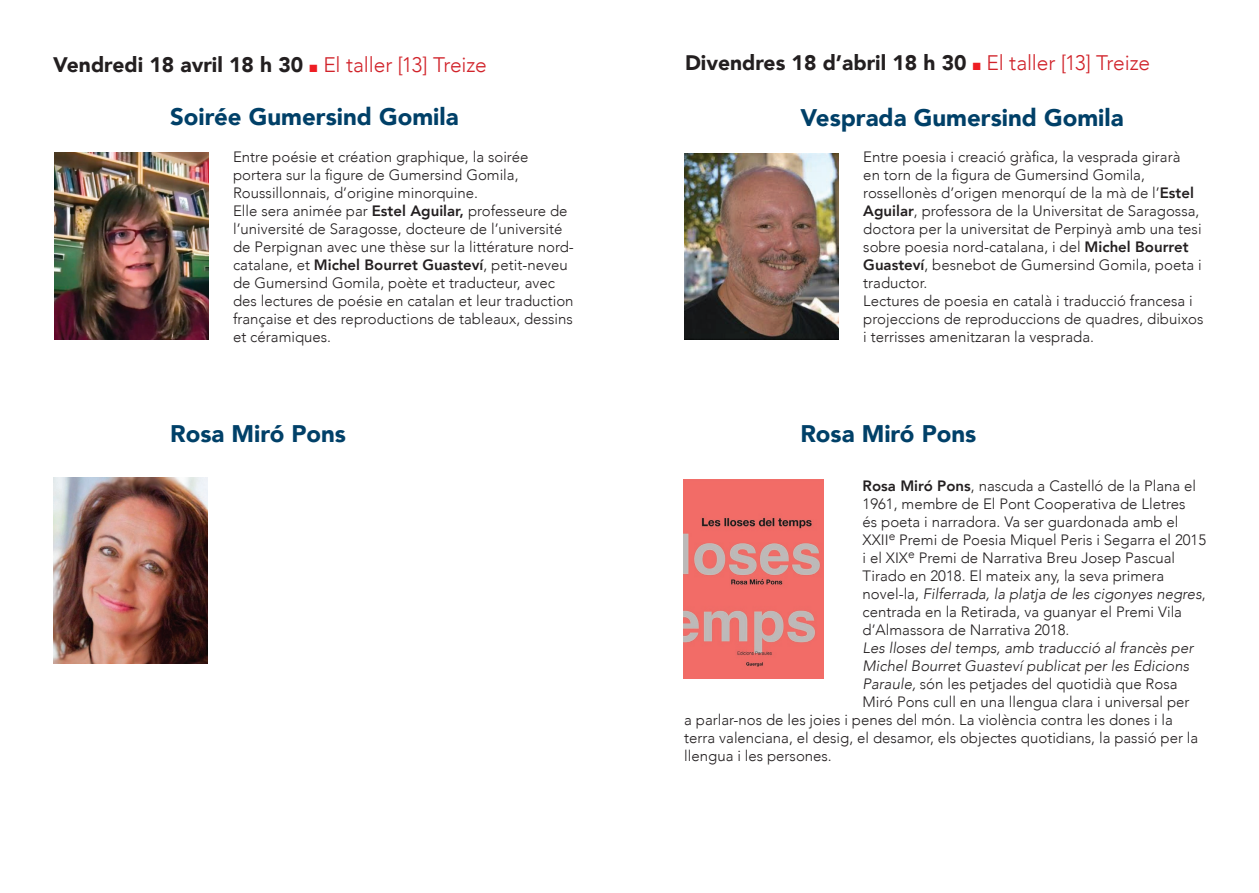
<style>
.page{position:relative;width:1259px;height:893px;background:#fff}
.page>*{position:absolute;margin:0;border:0;box-sizing:border-box;transform-origin:0 0}
.t1{font:900 24px "Avenir";color:#004068}
.t2{font:900 21px "Avenir";color:#231f20}
.t3{font:300 15px/18px "Avenir";color:#231f20}
.t4{font:italic 300 15px "Avenir";color:#231f20}
.s1{color:#ee1d23}
.s2{font-weight:300;color:#d1232a}
.s3{font-weight:800}
.s4{font-style:italic}
</style>
<div class="page">
<img style="left:54px;top:153px;width:154px;height:187px">
<img style="left:53px;top:478px;width:155px;height:186px">
<img style="left:684px;top:153px;width:154px;height:187px">
<img style="left:683px;top:480px;width:140px;height:198px">
<h2 class="t2" style="left:53px;top:47px;width:435px">Vendredi 18 avril 18 h 30 <span class="s1">■</span> <span class="s2">El taller [13] Treize</span></h2>
<h2 class="t2" style="left:685px;top:45px;width:466px">Divendres 18 d’abril 18 h 30 <span class="s1">■</span> <span class="s2">El taller [13] Treize</span></h2>
<h1 class="t1" style="left:170px;top:96px;width:290px">Soirée Gumersind Gomila</h1>
<h1 class="t1" style="left:800px;top:97px;width:325px">Vesprada Gumersind Gomila</h1>
<p class="t3" style="left:233px;top:148px;width:342px">Entre poésie et création graphique, la soirée portera sur la figure de Gumersind Gomila, Roussillonnais, d’origine minorquine.<br>Elle sera animée par <span class="s3">Estel Aguilar,</span> professeure de l’université de Saragosse, docteure de l’université de Perpignan avec une thèse sur la littérature nord&shy;catalane, et <span class="s3">Michel Bourret Guasteví</span>, petit-neveu de Gumersind Gomila, poète et traducteur, avec des lectures de poésie en catalan et leur traduction française et des reproductions de tableaux, dessins et céramiques.</p>
<p class="t3" style="left:863px;top:148px;width:342px">Entre poesia i creació gràfica, la vesprada girarà<br>en torn de la figura de Gumersind Gomila, rossellonès d’origen menorquí de la mà de l’<span class="s3">Estel Aguilar</span>, professora de la Universitat de Saragossa, doctora per la universitat de Perpinyà amb una tesi sobre poesia nord-catalana, i del <span class="s3">Michel Bourret Guasteví</span>, besnebot de Gumersind Gomila, poeta i traductor.<br>Lectures de poesia en català i traducció francesa i projeccions de reproduccions de quadres, dibuixos i terrisses amenitzaran la vesprada.</p>
<h1 class="t1" style="left:170px;top:413px;width:177px">Rosa Miró Pons</h1>
<h1 class="t1" style="left:800px;top:413px;width:177px">Rosa Miró Pons</h1>
<p class="t3" style="left:862px;top:477px;width:345px"><span class="s3">Rosa Miró Pons</span>, nascuda a Castelló de la Plana el 1961, membre de El Pont Cooperativa de Lletres<br>és poeta i narradora. Va ser guardonada amb el XXII<sup>e</sup> Premi de Poesia Miquel Peris i Segarra el 2015 i el XIX<sup>e</sup> Premi de Narrativa Breu Josep Pascual Tirado en 2018. El mateix any, la seva primera novel-la, <span class="s4">Filferrada, la platja de les cigonyes negres</span>, centrada en la Retirada, va guanyar el Premi Vila d’Almassora de Narrativa 2018.</p>
<p class="t4" style="left:862px;top:639px;width:332px">Les lloses del temps, amb traducció al francès per</p>
<p class="t4" style="left:862px;top:657px;width:328px">Michel Bourret Guasteví publicat per les Edicions</p>
<p class="t3" style="left:862px;top:675px;width:316px"><span class="s4">Paraule,</span> són les petjades del quotidià que Rosa</p>
<p class="t3" style="left:862px;top:693px;width:328px">Miró Pons cull en una llengua clara i universal per</p>
<p class="t3" style="left:684px;top:711px;width:490px">a parlar-nos de les joies i penes del món. La violència contra les dones i la</p>
<p class="t3" style="left:684px;top:729px;width:515px">terra valenciana, el desig, el desamor, els objectes quotidians, la passió per la</p>
<p class="t3" style="left:684px;top:747px;width:149px">llengua i les persones.</p>
</div>
